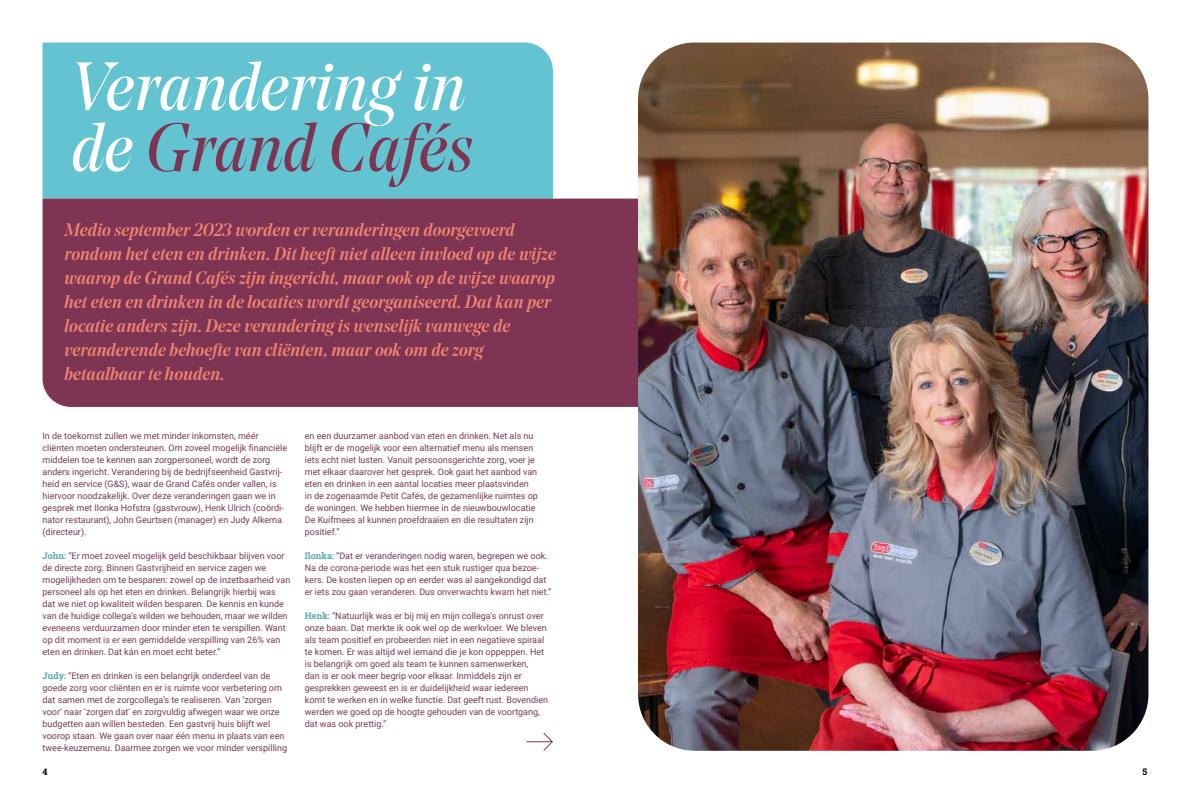
<style>
.page{position:relative;width:1191px;height:794px;background:#fff}
.page>*{position:absolute;margin:0;border:0;box-sizing:border-box;transform-origin:0 0}
.t1{font:italic 67.8px/61px "Noe Display";color:#fff}
.t2{font:italic 500 18px/24px "Noe Display";color:#f08372}
.t3{font:9px/12px "Roboto";color:#783a54}
.t4{font:700 9px "Roboto Slab";color:#000}
.s1{color:#7e3553}
.s2{font-family:"Roboto Slab";font-weight:700;color:#56a7b3}
</style>
<div class="page">
<div style="left:43px;top:43px;width:510px;height:156px;background:#63c3d1"></div>
<div style="left:43px;top:199px;width:595px;height:208px;background:#7e3553"></div>
<img style="left:638px;top:43px;width:510px;height:708px">
<svg style="left:526px;top:732px;width:27px;height:19px"></svg>
<h1 class="t1" style="left:71px;top:55px;width:403px">Verandering in de <span class="s1">Grand Cafés</span></h1>
<p class="t2" style="left:64px;top:217px;width:493px">Medio september 2023 worden er veranderingen doorgevoerd rondom het eten en drinken. Dit heeft niet alleen invloed op de wijze waarop de Grand Cafés zijn ingericht, maar ook op de wijze waarop het eten en drinken in de locaties wordt georganiseerd. Dat kan per locatie anders zijn. Deze verandering is wenselijk vanwege de veranderende behoefte van cliënten, maar ook om de zorg betaalbaar te houden.</p>
<p class="t3" style="left:43px;top:429px;width:246px">In de toekomst zullen we met minder inkomsten, méér cliënten moeten ondersteunen. Om zoveel mogelijk financiële middelen toe te kennen aan zorgpersoneel, wordt de zorg anders ingericht. Verandering bij de bedrijfseenheid Gastvrij&shy;heid en service (G&amp;S), waar de Grand Cafés onder vallen, is hiervoor noodzakelijk. Over deze veranderingen gaan we in gesprek met Ilonka Hofstra (gastvrouw), Henk Ulrich (coördi&shy;nator restaurant), John Geurtsen (manager) en Judy Alkema (directeur).</p>
<p class="t3" style="left:43px;top:549px;width:249px"><span class="s2">John:</span> “Er moet zoveel mogelijk geld beschikbaar blijven voor de directe zorg. Binnen Gastvrijheid en service zagen we mogelijkheden om te besparen: zowel op de inzetbaarheid van personeel als op het eten en drinken. Belangrijk hierbij was dat we niet op kwaliteit wilden besparen. De kennis en kunde van de huidige collega’s wilden we behouden, maar we wilden eveneens verduurzamen door minder eten te verspillen. Want op dit moment is er een gemiddelde verspilling van 26% van eten en drinken. Dat kán en moet echt beter.”</p>
<p class="t3" style="left:43px;top:669px;width:246px"><span class="s2">Judy:</span> “Eten en drinken is een belangrijk onderdeel van de goede zorg voor cliënten en er is ruimte voor verbetering om dat samen met de zorgcollega’s te realiseren. Van ‘zorgen voor’ naar ‘zorgen dat’ en zorgvuldig afwegen waar we onze budgetten aan willen besteden. Een gastvrij huis blijft wel voorop staan. We gaan over naar één menu in plaats van een twee-keuzemenu. Daarmee zorgen we voor minder verspilling</p>
<p class="t3" style="left:305px;top:429px;width:235px">en een duurzamer aanbod van eten en drinken. Net als nu blijft er de mogelijk voor een alternatief menu als mensen iets echt niet lusten. Vanuit persoonsgerichte zorg, voer je met elkaar daarover het gesprek. Ook gaat het aanbod van eten en drinken in een aantal locaties meer plaatsvinden in de zogenaamde Petit Cafés, de gezamenlijke ruimtes op de woningen. We hebben hiermee in de nieuwbouwlocatie De Kuifmees al kunnen proefdraaien en die resultaten zijn positief.”</p>
<p class="t3" style="left:305px;top:549px;width:248px"><span class="s2">Ilonka:</span> “Dat er veranderingen nodig waren, begrepen we ook.<br>Na de corona-periode was het een stuk rustiger qua bezoe&shy;kers. De kosten liepen op en eerder was al aangekondigd dat er iets zou gaan veranderen. Dus onverwachts kwam het niet.”</p>
<p class="t3" style="left:305px;top:609px;width:245px"><span class="s2">Henk:</span> “Natuurlijk was er bij mij en mijn collega’s onrust over onze baan. Dat merkte ik ook wel op de werkvloer. We bleven als team positief en probeerden niet in een negatieve spiraal te komen. Er was altijd wel iemand die je kon oppeppen. Het is belangrijk om goed als team te kunnen samenwerken,<br>dan is er ook meer begrip voor elkaar. Inmiddels zijn er gesprekken geweest en is er duidelijkheid waar iedereen komt te werken en in welke functie. Dat geeft rust. Bovendien werden we goed op de hoogte gehouden van de voortgang, dat was ook prettig.”</p>
<p class="t4" style="left:43px;top:765px;width:7px">4</p>
<p class="t4" style="left:1142px;top:765px;width:6px">5</p>
</div>
